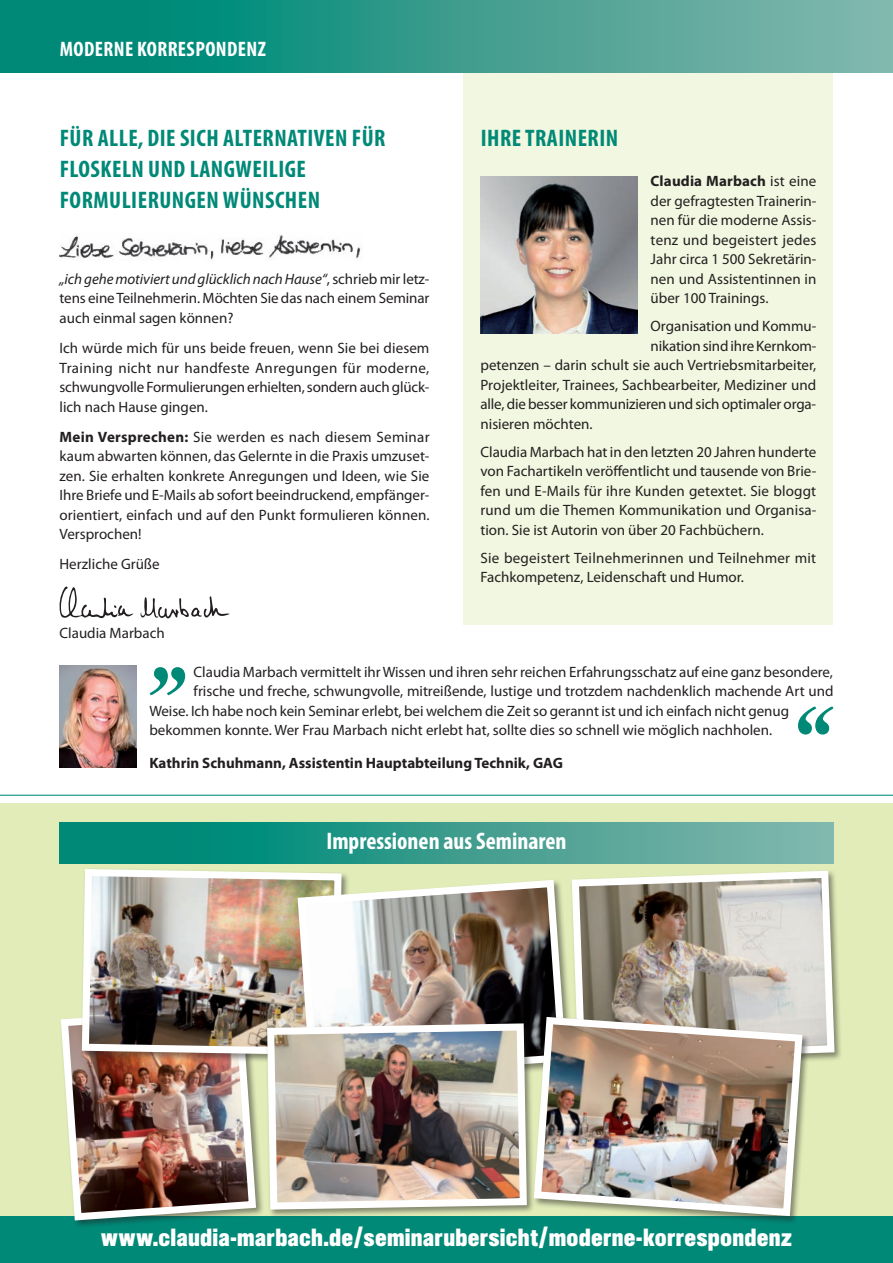
<style>
.page{position:relative;width:893px;height:1263px;background:#fff}
.page>*{position:absolute;margin:0;border:0;box-sizing:border-box;transform-origin:0 0}
.t1{font:700 condensed 24px/31.2px "Myriad Pro";letter-spacing:.02em;color:#008977}
.t2{font:700 condensed 24px "Myriad Pro";color:#fff}
.t3{font:22.5px "Ad Buch SH Bol Con";letter-spacing:.04em;color:#fff}
.t4{font:700 condensed 21px "Myriad Pro";letter-spacing:.02em;color:#fff}
.t5{font:15px/19.5px "Myriad Pro";color:#231f20;text-align:justify}
.t6{font:700 15px "Myriad Pro";color:#231f20}
.s1{font-style:italic}
.s2{font-weight:700}
</style>
<div class="page">
<div style="left:0;top:804px;width:893px;height:412px;background:#e1ecb8"></div>
<div style="left:463px;top:72px;width:370px;height:553px;background:#f1f7e0"></div>
<img style="left:60px;top:235px;width:303px;height:25px">
<svg style="left:60px;top:586px;width:73px;height:32px"></svg>
<svg style="left:140px;top:596px;width:90px;height:22px"></svg>
<svg style="left:0;top:0;width:892px;height:72px;background:#379c8d"></svg>
<hr style="left:892px;top:0;width:1px;height:72px;background:#82b9b0">
<hr style="left:0;top:795px;width:893px;height:1px;background:#008977">
<img style="left:480px;top:176px;width:158px;height:158px">
<svg style="left:60px;top:823px;width:773px;height:40px;background:#379c8d"></svg>
<div style="left:0;top:1216px;width:893px;height:47px;background:#008977"></div>
<div style="left:59px;top:1005px;width:206px;height:224px;background:#231f20;opacity:.5"></div>
<img style="left:59px;top:1005px;width:201px;height:219px">
<img style="left:78px;top:869px;width:267px;height:190px">
<div style="left:570px;top:869px;width:273px;height:201px;background:#231f20;opacity:.5"></div>
<img style="left:570px;top:869px;width:268px;height:196px">
<img style="left:294px;top:876px;width:275px;height:144px">
<div style="left:265px;top:1022px;width:271px;height:196px;background:#231f20;opacity:.5"></div>
<img style="left:264px;top:1020px;width:266px;height:193px">
<div style="left:532px;top:1015px;width:279px;height:210px;background:#231f20;opacity:.5"></div>
<img style="left:530px;top:1013px;width:276px;height:207px">
<svg style="left:150px;top:667px;width:35px;height:28px"></svg>
<svg style="left:798px;top:706px;width:35px;height:28px"></svg>
<img style="left:60px;top:665px;width:77px;height:102px">
<h3 class="t4" style="left:60px;top:36px;width:208px">MODERNE KORRESPONDENZ</h3>
<h1 class="t1" style="left:60px;top:121px;width:327px">FÜR ALLE, DIE SICH ALTERNATIVEN FÜR<br>FLOSKELN UND LANGWEILIGE<br>FORMULIERUNGEN WÜNSCHEN</h1>
<p class="t5" style="left:60px;top:269px;width:372px"><span class="s1">„ich gehe motiviert und glücklich nach Hause“</span>, schrieb mir letz&shy;tens eine Teilnehmerin. Möchten Sie das nach einem Seminar auch einmal sagen können?</p>
<p class="t5" style="left:60px;top:338px;width:371px">Ich würde mich für uns beide freuen, wenn Sie bei diesem Training nicht nur handfeste Anregungen für moderne, schwungvolle Formulierungen erhielten, sondern auch glück&shy;lich nach Hause gingen.</p>
<p class="t5" style="left:60px;top:427px;width:372px"><span class="s2">Mein Versprechen:</span> Sie werden es nach diesem Seminar kaum abwarten können, das Gelernte in die Praxis umzuset&shy;zen. Sie erhalten konkrete Anregungen und Ideen, wie Sie Ihre Briefe und E-Mails ab sofort beeindruckend, empfänger&shy;orientiert, einfach und auf den Punkt formulieren können.<br>Versprochen!</p>
<p class="t5" style="left:60px;top:554px;width:102px">Herzliche Grüße</p>
<p class="t5" style="left:60px;top:623px;width:107px">Claudia Marbach</p>
<h1 class="t1" style="left:481px;top:121px;width:139px">IHRE TRAINERIN</h1>
<p class="t5" style="left:651px;top:171px;width:167px"><span class="s2">Claudia Marbach</span> ist eine der gefragtesten Trainerin&shy;nen für die moderne Assis&shy;tenz und begeistert jedes Jahr circa 1 500 Sekretärin&shy;nen und Assistentinnen in über 100 Trainings.</p>
<p class="t5" style="left:651px;top:316px;width:167px">Organisation und Kommu-</p>
<p class="t5" style="left:651px;top:336px;width:167px">nikation sind ihre Kernkom-</p>
<p class="t5" style="left:480px;top:355px;width:337px">petenzen – darin schult sie auch Vertriebsmitarbeiter,</p>
<p class="t5" style="left:480px;top:375px;width:337px">Projektleiter, Trainees, Sachbearbeiter, Mediziner und</p>
<p class="t5" style="left:480px;top:394px;width:337px">alle, die besser kommunizieren und sich optimaler orga-</p>
<p class="t5" style="left:480px;top:414px;width:114px">nisieren möchten.</p>
<p class="t5" style="left:480px;top:442px;width:337px">Claudia Marbach hat in den letzten 20 Jahren hunderte von Fachartikeln veröffentlicht und tausende von Brie&shy;fen und E-Mails für ihre Kunden getextet. Sie bloggt rund um die Themen Kommunikation und Organisa&shy;tion. Sie ist Autorin von über 20 Fachbüchern.</p>
<p class="t5" style="left:480px;top:548px;width:337px">Sie begeistert Teilnehmerinnen und Teilnehmer mit<br>Fachkompetenz, Leidenschaft und Humor.</p>
<p class="t5" style="left:194px;top:662px;width:641px">Claudia Marbach vermittelt ihr Wissen und ihren sehr reichen Erfahrungsschatz auf eine ganz besondere,</p>
<p class="t5" style="left:194px;top:681px;width:641px">frische und freche, schwungvolle, mitreißende, lustige und trotzdem nachdenklich machende Art und</p>
<p class="t5" style="left:149px;top:701px;width:641px">Weise. Ich habe noch kein Seminar erlebt, bei welchem die Zeit so gerannt ist und ich einfach nicht genug</p>
<p class="t5" style="left:149px;top:720px;width:624px">bekommen konnte. Wer Frau Marbach nicht erlebt hat, sollte dies so schnell wie möglich nachholen.</p>
<p class="t6" style="left:149px;top:753px;width:415px">Kathrin Schuhmann, Assistentin Hauptabteilung Technik, GAG</p>
<h1 class="t2" style="left:326px;top:825px;width:242px">Impressionen aus Seminaren</h1>
<h2 class="t3" style="left:101px;top:1224px;width:692px">www.claudia-marbach.de/seminarubersicht/moderne-korrespondenz</h2>
</div>
